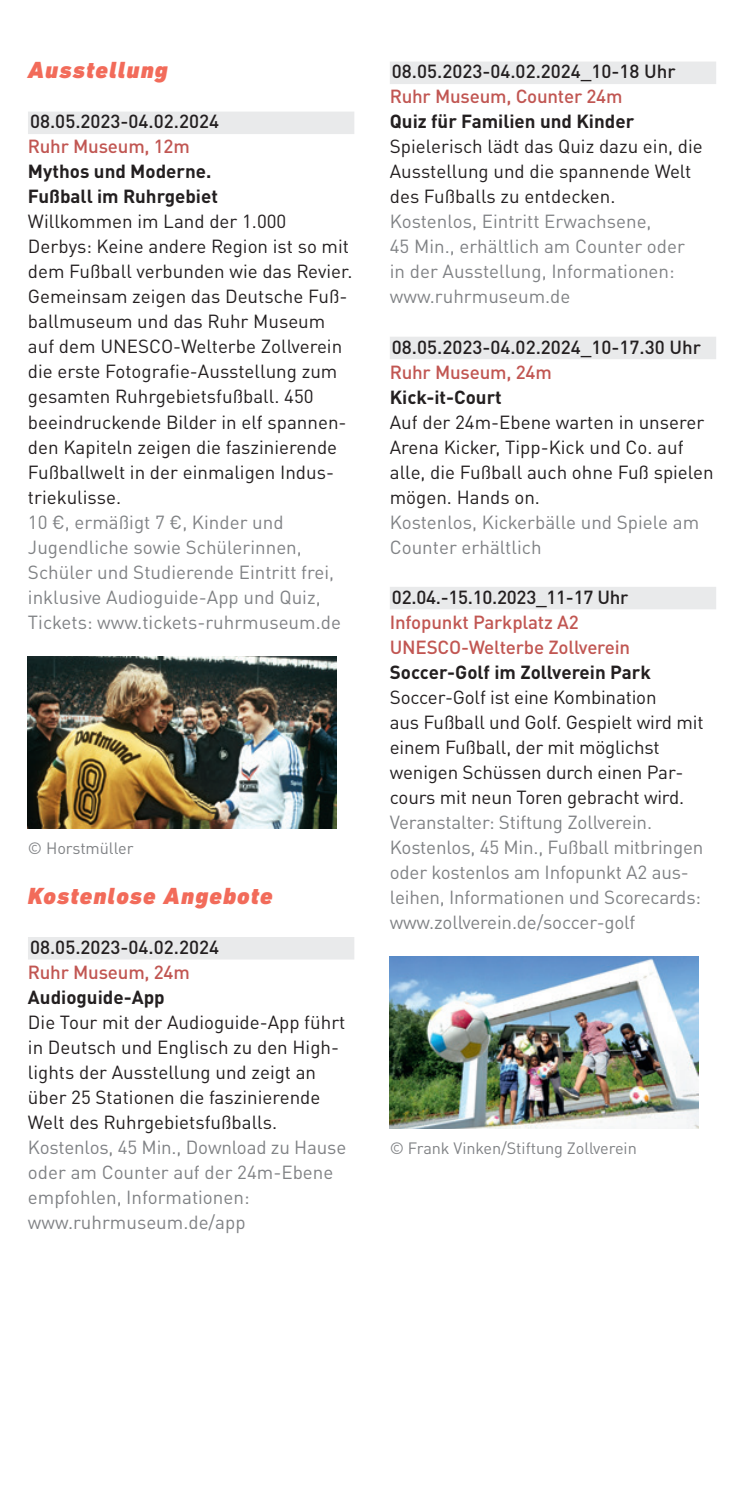
<style>
.page{position:relative;width:745px;height:1489px;background:#fff}
.page>*{position:absolute;margin:0;border:0;box-sizing:border-box;transform-origin:0 0}
.t1{font:italic 900 23.75px "DIN Next LT Pro";letter-spacing:.05em;color:#f26b5a}
.t2{font:18.75px/25px "DIN Pro";color:#231f20}
.t3{font:18.75px/25px "DIN Pro";color:#808285}
.t4{font:500 18.75px "DIN Pro";color:#231f20}
.t5{font:700 18.75px/25px "DIN Pro";color:#231f20}
.t6{font:500 18.75px/25px "DIN Pro";letter-spacing:-.01em;color:#c15652}
.t7{font:16.25px "DIN Pro";letter-spacing:-.005em;color:#808285}
</style>
<div class="page">
<div style="left:28px;top:112px;width:326px;height:22px;background:#e9eaeb"></div>
<div style="left:28px;top:937px;width:326px;height:22px;background:#e9eaeb"></div>
<div style="left:389px;top:62px;width:326px;height:22px;background:#e9eaeb"></div>
<div style="left:389px;top:337px;width:326px;height:22px;background:#e9eaeb"></div>
<div style="left:389px;top:587px;width:326px;height:22px;background:#e9eaeb"></div>
<img style="left:389px;top:956px;width:309px;height:172px">
<img style="left:28px;top:656px;width:308px;height:172px">
<p class="t1" style="left:28px;top:61px;width:141px">Ausstellung</p>
<p class="t4" style="left:30px;top:115px;width:190px">08.05.2023-04.02.2024</p>
<p class="t6" style="left:28px;top:136px;width:163px">Ruhr Museum, 12m</p>
<p class="t5" style="left:28px;top:161px;width:191px">Mythos und Moderne.<br>Fußball im Ruhrgebiet</p>
<p class="t2" style="left:28px;top:211px;width:326px">Willkommen im Land der 1.000<br>Derbys: Keine andere Region ist so mit dem Fußball verbunden wie das Revier.<br>Gemeinsam zeigen das Deutsche Fuß&shy;ballmuseum und das Ruhr Museum auf dem UNESCO-Welterbe Zollverein die erste Foto grafie-Ausstellung zum gesamten Ruhrgebietsfußball. 450 beein druckende Bilder in elf spannen&shy;den Kapiteln zeigen die faszinierende Fußballwelt in der einmaligen Indus&shy;triekulisse.</p>
<p class="t3" style="left:28px;top:511px;width:314px">10 €, ermäßigt 7 €, Kinder und Jugendliche sowie Schülerinnen, Schüler und Studierende Eintritt frei, inklusive Audioguide-App und Quiz, Tickets: www.tickets-ruhrmuseum.de</p>
<p class="t7" style="left:28px;top:842px;width:107px">© Horstmüller</p>
<p class="t1" style="left:28px;top:886px;width:246px">Kostenlose Angebote</p>
<p class="t4" style="left:30px;top:940px;width:190px">08.05.2023-04.02.2024</p>
<p class="t6" style="left:28px;top:961px;width:163px">Ruhr Museum, 24m</p>
<p class="t5" style="left:28px;top:986px;width:138px">Audioguide-App</p>
<p class="t2" style="left:28px;top:1011px;width:319px">Die Tour mit der Audioguide-App führt in Deutsch und Englisch zu den High&shy;lights der Ausstellung und zeigt an über 25 Stationen die faszinierende Welt des Ruhrgebietsfußballs.</p>
<p class="t3" style="left:28px;top:1136px;width:319px">Kostenlos, 45 Min., Download zu Hause oder am Counter auf der 24m-Ebene empfohlen, Informationen: www.ruhrmuseum.de/app</p>
<p class="t4" style="left:391px;top:65px;width:285px">08.05.2023-04.02.2024_10-18 Uhr</p>
<p class="t6" style="left:389px;top:86px;width:234px">Ruhr Museum, Counter 24m</p>
<p class="t5" style="left:389px;top:111px;width:246px">Quiz für Familien und Kinder</p>
<p class="t2" style="left:389px;top:136px;width:314px">Spielerisch lädt das Quiz dazu ein, die<br>Ausstellung und die spannende Welt des Fußballs zu entdecken.</p>
<p class="t3" style="left:389px;top:211px;width:296px">Kostenlos, Eintritt Erwachsene,<br>45 Min., erhältlich am Counter oder in der Ausstellung, Informationen: www.ruhrmuseum.de</p>
<p class="t4" style="left:391px;top:340px;width:310px">08.05.2023-04.02.2024_10-17.30 Uhr</p>
<p class="t6" style="left:389px;top:361px;width:163px">Ruhr Museum, 24m</p>
<p class="t5" style="left:389px;top:386px;width:113px">Kick-it-Court</p>
<p class="t2" style="left:389px;top:411px;width:325px">Auf der 24m-Ebene warten in unserer<br>Arena Kicker, Tipp-Kick und Co. auf alle, die Fußball auch ohne Fuß spielen mögen. Hands on.</p>
<p class="t3" style="left:389px;top:511px;width:311px">Kostenlos, Kickerbälle und Spiele am<br>Counter erhältlich</p>
<p class="t4" style="left:391px;top:590px;width:238px">02.04.-15.10.2023_11-17 Uhr</p>
<p class="t6" style="left:389px;top:611px;width:242px">Infopunkt Parkplatz A2<br>UNESCO-Welterbe Zollverein</p>
<p class="t5" style="left:389px;top:661px;width:262px">Soccer-Golf im Zollverein Park</p>
<p class="t2" style="left:389px;top:686px;width:315px">Soccer-Golf ist eine Kombination<br>aus Fußball und Golf. Gespielt wird mit einem Fußball, der mit möglichst wenigen Schüssen durch einen Par&shy;cours mit neun Toren gebracht wird.</p>
<p class="t3" style="left:389px;top:811px;width:315px">Veranstalter: Stiftung Zollverein.<br>Kostenlos, 45 Min., Fußball mitbringen oder kostenlos am Infopunkt A2 aus - leihen, Informationen und Scorecards: www.zollverein.de/soccer-golf</p>
<p class="t7" style="left:389px;top:1142px;width:248px">© Frank Vinken/Stiftung Zollverein</p>
</div>
